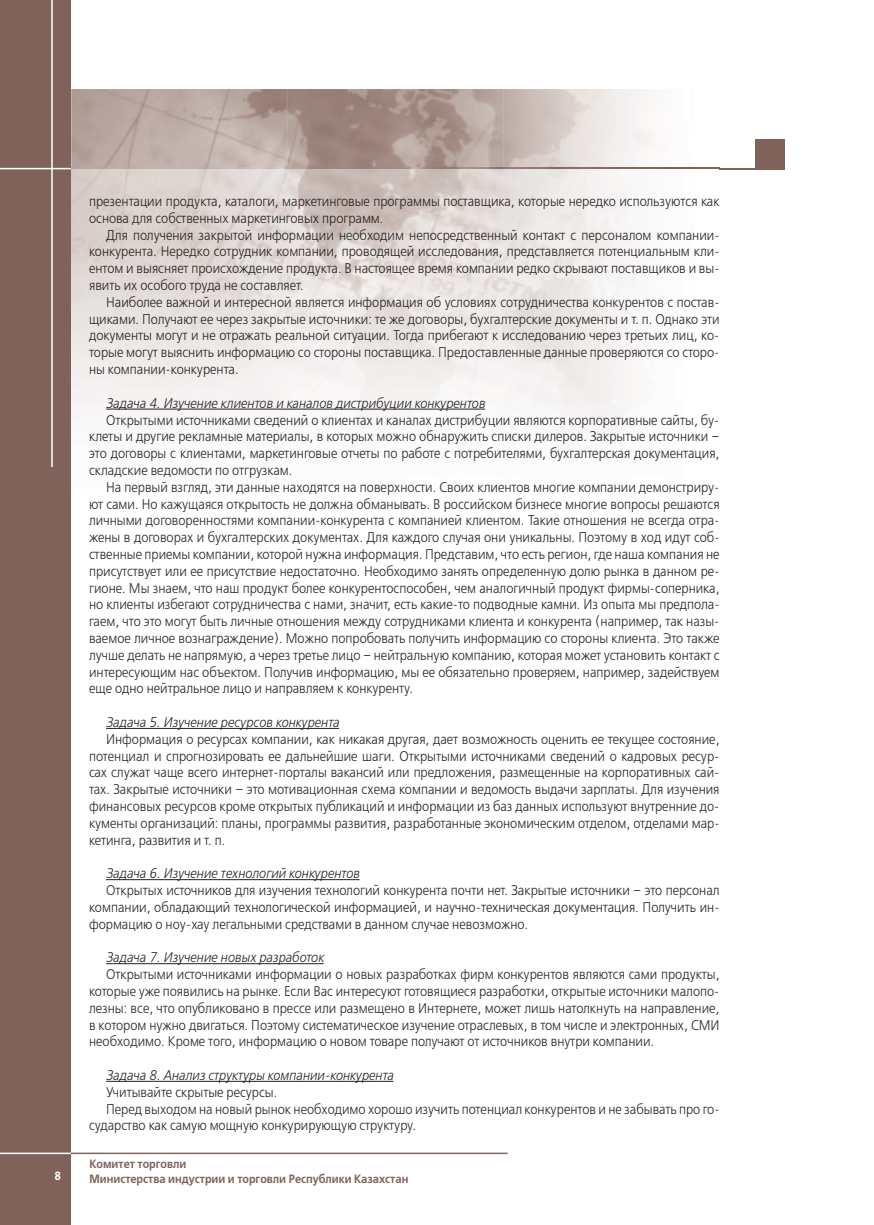
<style>
.page{position:relative;width:874px;height:1225px;background:#fff}
.page>*{position:absolute;margin:0;border:0;box-sizing:border-box;transform-origin:0 0}
.t1{font:14px/16.8px "DS Free Set";color:#231f20;text-align:justify;scale:.9 1}
.t2{font:italic 14px "DS Free Set";color:#231f20;scale:.9 1}
.t3{font:700 12px/14.4px "DS Free Set";color:#7f635a;scale:.9 1}
.t4{font:700 12px "DS Free Set";color:#fff;scale:.9 1}
</style>
<div class="page">
<hr style="left:71px;top:168px;width:713px;height:1px;background:#7f635a">
<hr style="left:71px;top:1152px;width:436px;height:2px;background:#7f635a">
<div style="left:0;top:0;width:71px;height:1225px;background:#7f635a"></div>
<hr style="left:51px;top:0;width:2px;height:467px;background:#fff">
<hr style="left:0;top:168px;width:71px;height:1px;background:#fff">
<hr style="left:0;top:1152px;width:71px;height:2px;background:#fff">
<div style="left:755px;top:139px;width:29px;height:29px;background:#7f635a"></div>
<img style="left:71px;top:89px;width:216px;height:79px">
<img style="left:287px;top:89px;width:216px;height:79px">
<img style="left:503px;top:89px;width:216px;height:79px">
<img style="left:71px;top:168px;width:558px;height:259px">
<hr style="left:106px;top:409px;width:379px;height:1px;background:#231f20">
<hr style="left:106px;top:728px;width:233px;height:1px;background:#231f20">
<hr style="left:106px;top:879px;width:253px;height:1px;background:#231f20">
<hr style="left:106px;top:963px;width:217px;height:1px;background:#231f20">
<hr style="left:106px;top:1081px;width:287px;height:1px;background:#231f20">
<p class="t4" style="left:54px;top:1168px;width:9px">8</p>
<p class="t1" style="left:89px;top:193px;width:701px">презентации продукта, каталоги, маркетинговые программы поставщика, которые нередко используются как основа для собственных маркетинговых программ.</p>
<p class="t1" style="left:89px;top:227px;width:701px;text-indent:17px">Для получения закрытой информации необходим непосредственный контакт с персоналом компании&shy;конкурента. Нередко сотрудник компании, проводящей исследования, представляется потенциальным кли&shy;ентом и выясняет происхождение продукта. В настоящее время компании редко скрывают поставщиков и вы&shy;явить их особого труда не составляет.</p>
<p class="t1" style="left:89px;top:294px;width:701px;text-indent:17px">Наиболее важной и интересной является информация об условиях сотрудничества конкурентов с постав&shy;щиками. Получают ее через закрытые источники: те же договоры, бухгалтерские документы и т. п. Однако эти документы могут и не отражать реальной ситуации. Тогда прибегают к исследованию через третьих лиц, ко&shy;торые могут выяснить информацию со стороны поставщика. Предоставленные данные проверяются со сторо&shy;ны компании-конкурента.</p>
<p class="t2" style="left:106px;top:395px;width:422px">Задача 4. Изучение клиентов и каналов дистрибуции конкурентов</p>
<p class="t1" style="left:89px;top:411px;width:701px;text-indent:17px">Открытыми источниками сведений о клиентах и каналах дистрибуции являются корпоративные сайты, бу&shy;клеты и другие рекламные материалы, в которых можно обнаружить списки дилеров. Закрытые источники – это договоры с клиентами, маркетинговые отчеты по работе с потребителями, бухгалтерская документация, складские ведомости по отгрузкам.</p>
<p class="t1" style="left:89px;top:479px;width:701px;text-indent:17px">На первый взгляд, эти данные находятся на поверхности. Своих клиентов многие компании демонстриру&shy;ют сами. Но кажущаяся открытость не должна обманывать. В российском бизнесе многие вопросы решаются личными договоренностями компании-конкурента с компанией клиентом. Такие отношения не всегда отра&shy;жены в договорах и бухгалтерских документах. Для каждого случая они уникальны. Поэтому в ход идут соб&shy;ственные приемы компании, которой нужна информация. Представим, что есть регион, где наша компания не присутствует или ее присутствие недостаточно. Необходимо занять определенную долю рынка в данном ре&shy;гионе. Мы знаем, что наш продукт более конкурентоспособен, чем аналогичный продукт фирмы-соперника, но клиенты избегают сотрудничества с нами, значит, есть какие-то подводные камни. Из опыта мы предпола&shy;гаем, что это могут быть личные отношения между сотрудниками клиента и конкурента (например, так назы&shy;ваемое личное вознаграждение). Можно попробовать получить информацию со стороны клиента. Это также лучше делать не напрямую, а через третье лицо – нейтральную компанию, которая может установить контакт с интересующим нас объектом. Получив информацию, мы ее обязательно проверяем, например, задействуем еще одно нейтральное лицо и направляем к конкуренту.</p>
<p class="t2" style="left:106px;top:714px;width:260px">Задача 5. Изучение ресурсов конкурента</p>
<p class="t1" style="left:89px;top:731px;width:701px;text-indent:17px">Информация о ресурсах компании, как никакая другая, дает возможность оценить ее текущее состояние, потенциал и спрогнозировать ее дальнейшие шаги. Открытыми источниками сведений о кадровых ресур&shy;сах служат чаще всего интернет-порталы вакансий или предложения, размещенные на корпоративных сай&shy;тах. Закрытые источники – это мотивационная схема компании и ведомость выдачи зарплаты. Для изучения финансовых ресурсов кроме открытых публикаций и информации из баз данных используют внутренние до&shy;кументы организаций: планы, программы развития, разработанные экономическим отделом, отделами мар&shy;кетинга, развития и т. п.</p>
<p class="t2" style="left:106px;top:865px;width:283px">Задача 6. Изучение технологий конкурентов</p>
<p class="t1" style="left:89px;top:882px;width:701px;text-indent:17px">Открытых источников для изучения технологий конкурента почти нет. Закрытые источники – это персонал компании, обладающий технологической информацией, и научно-техническая документация. Получить ин&shy;формацию о ноу-хау легальными средствами в данном случае невозможно.</p>
<p class="t2" style="left:106px;top:949px;width:243px">Задача 7. Изучение новых разработок</p>
<p class="t1" style="left:89px;top:966px;width:701px;text-indent:17px">Открытыми источниками информации о новых разработках фирм конкурентов являются сами продукты, которые уже появились на рынке. Если Вас интересуют готовящиеся разработки, открытые источники малопо&shy;лезны: все, что опубликовано в прессе или размещено в Интернете, может лишь натолкнуть на направление, в котором нужно двигаться. Поэтому систематическое изучение отраслевых, в том числе и электронных, СМИ необходимо. Кроме того, информацию о новом товаре получают от источников внутри компании.</p>
<p class="t2" style="left:106px;top:1067px;width:320px">Задача 8. Анализ структуры компании-конкурента</p>
<p class="t1" style="left:106px;top:1083px;width:192px">Учитывайте скрытые ресурсы.</p>
<p class="t1" style="left:106px;top:1100px;width:683px">Перед выходом на новый рынок необходимо хорошо изучить потенциал конкурентов и не забывать про го-</p>
<p class="t1" style="left:89px;top:1117px;width:364px">сударство как самую мощную конкурирующую структуру.</p>
<p class="t3" style="left:89px;top:1157px;width:356px">Комитет торговли<br>Министерства индустрии и торговли Республики Казахстан</p>
</div>
